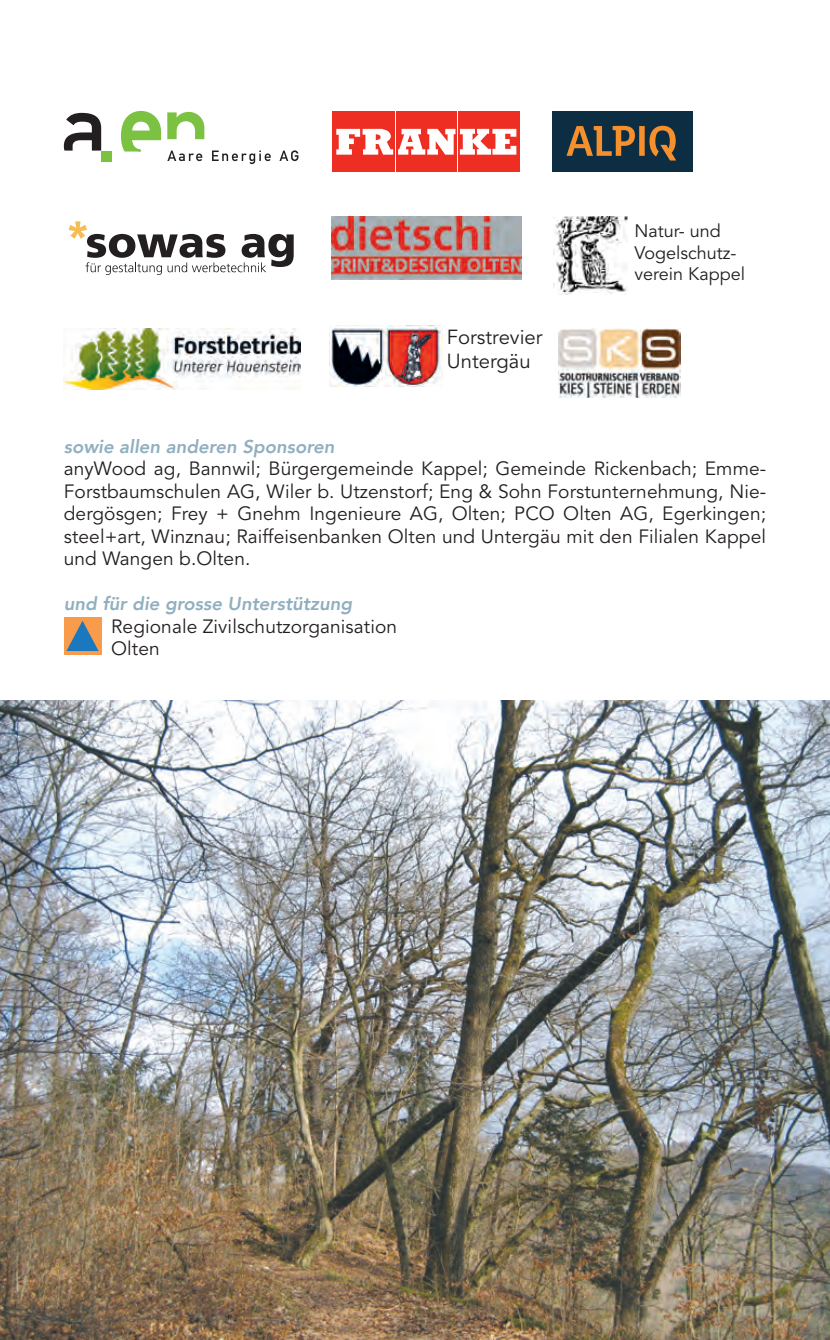
<style>
.page{position:relative;width:830px;height:1340px;background:#fff}
.page>*{position:absolute;margin:0;border:0;box-sizing:border-box;transform-origin:0 0}
.t1{font:20.25px/24.3px "Avenir LT Std";color:#231f20}
.t2{font:19.12px/22.5px "Avenir LT Std";letter-spacing:.005em;color:#231f20;text-align:justify}
.t3{font:italic 800 18.45px "Avenir LT Com";color:#90afbf}
.t4{font:18px/21.6px "Avenir LT Std";color:#231f20}
</style>
<div class="page">
<div style="left:64px;top:617px;width:37px;height:38px;background:#f89c4c"></div>
<svg style="left:66px;top:620px;width:33px;height:31px"></svg>
<img style="left:0;top:700px;width:829px;height:639px">
<svg style="left:64px;top:113px;width:37px;height:38px"></svg>
<div style="left:101px;top:151px;width:11px;height:10px;background:#7bc142"></div>
<svg style="left:120px;top:111px;width:84px;height:50px"></svg>
<svg style="left:212px;top:150px;width:58px;height:14px"></svg>
<svg style="left:279px;top:150px;width:19px;height:11px"></svg>
<div style="left:332px;top:111px;width:62px;height:61px;background:#ee2e22"></div>
<div style="left:396px;top:111px;width:60px;height:61px;background:#ee2e22"></div>
<div style="left:458px;top:111px;width:62px;height:61px;background:#ee2e22"></div>
<svg style="left:336px;top:129px;width:180px;height:26px"></svg>
<div style="left:552px;top:111px;width:140px;height:61px;background:#0d2d43"></div>
<svg style="left:566px;top:126px;width:110px;height:35px"></svg>
<svg style="left:69px;top:221px;width:224px;height:54px"></svg>
<img style="left:553px;top:216px;width:74px;height:79px">
<img style="left:332px;top:216px;width:189px;height:63px">
<img style="left:64px;top:329px;width:236px;height:60px">
<img style="left:329px;top:325px;width:113px;height:62px">
<img style="left:558px;top:329px;width:122px;height:69px">
<p class="t1" style="left:446px;top:325px;width:97px">Forstrevier<br>Untergäu</p>
<p class="t4" style="left:634px;top:220px;width:112px">Natur- und<br>Vogelschutz&shy;verein Kappel</p>
<p class="t3" style="left:64px;top:435px;width:272px">sowie allen anderen Sponsoren</p>
<p class="t2" style="left:64px;top:458px;width:703px">anyWood ag, Bannwil; Bürgergemeinde Kappel; Gemeinde Rickenbach; Emme-Forstbaumschulen AG, Wiler b. Utzenstorf; Eng &amp; Sohn Forstunternehmung, Nie&shy;dergösgen; Frey + Gnehm Ingenieure AG, Olten; PCO Olten AG, Egerkingen; steel+art, Winznau; Raiffeisenbanken Olten und Untergäu mit den Filialen Kappel und Wangen b.Olten.</p>
<p class="t3" style="left:64px;top:592px;width:290px">und für die grosse Unterstützung</p>
<p class="t2" style="left:111px;top:615px;width:287px">Regionale Zivilschutzorganisation<br>Olten</p>
</div>
